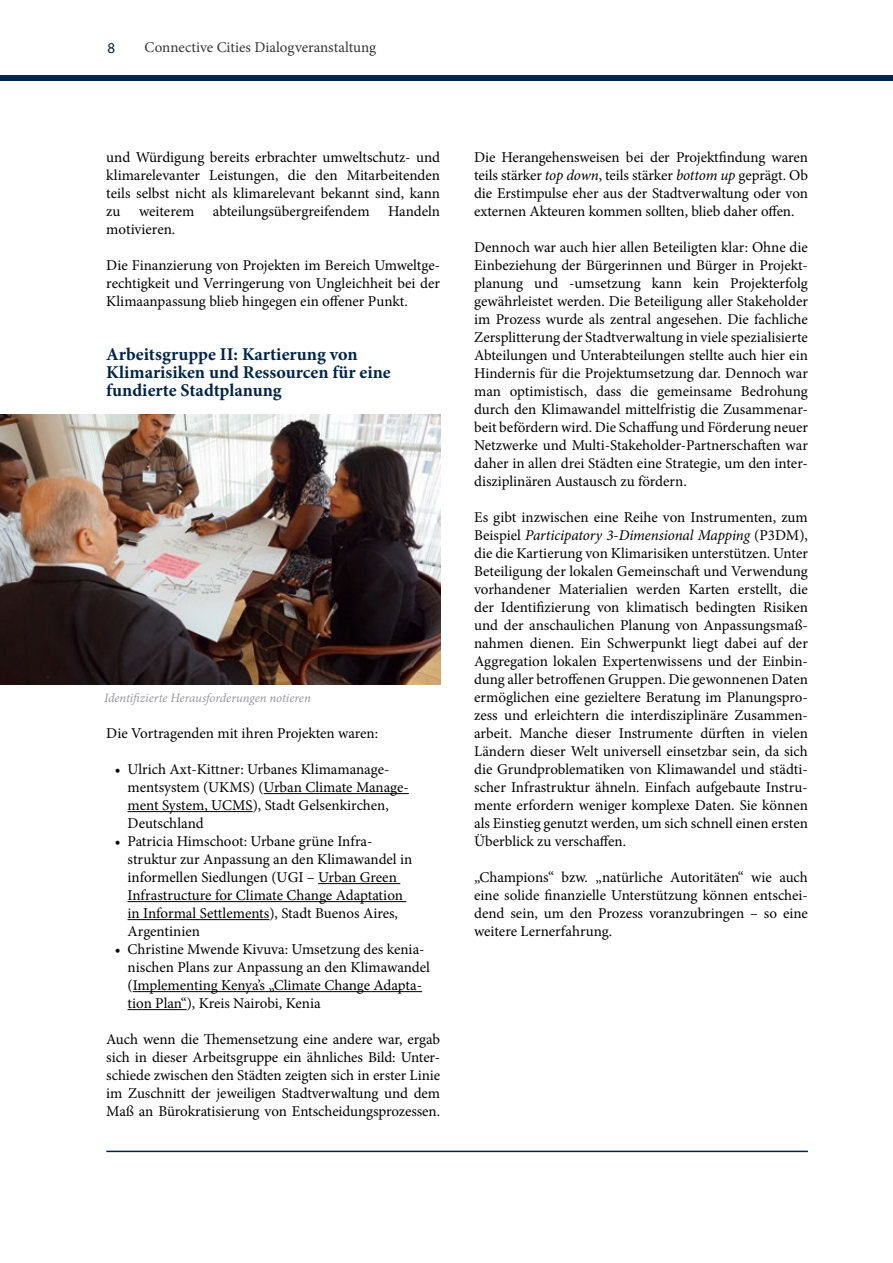
<style>
.page{position:relative;width:893px;height:1263px;background:#fff}
.page>*{position:absolute;margin:0;border:0;box-sizing:border-box;transform-origin:0 0}
.t1{font:700 18px/18px "Minion Pro";color:#00244b}
.Fließtext{font:15px/18px "Minion Pro";color:#000;text-align:justify}
.fließtext-margintop{font:15px/18px "Minion Pro";letter-spacing:-.005em;color:#000;text-align:justify}
.t2{font:15px "Minion Pro";color:#373437}
.t3{font:15px "Myriad Pro";color:#00244b}
.t4{font:italic 12.75px "Minion Pro";letter-spacing:-.005em;color:#98989c}
.s1{font-style:italic}
</style>
<div class="page">
<hr style="left:106px;top:1151px;width:702px;height:1px;background:#00244b">
<div style="left:0;top:75px;width:893px;height:6px;background:#00244b"></div>
<hr style="left:264px;top:793px;width:145px;height:1px;background:#000">
<hr style="left:128px;top:811px;width:125px;height:1px;background:#000">
<hr style="left:318px;top:883px;width:82px;height:1px;background:#000">
<hr style="left:128px;top:901px;width:278px;height:1px;background:#000">
<hr style="left:128px;top:919px;width:141px;height:1px;background:#000">
<hr style="left:133px;top:991px;width:289px;height:1px;background:#000">
<hr style="left:128px;top:1009px;width:59px;height:1px;background:#000">
<img style="left:0;top:414px;width:440px;height:270px">
<p class="t3" style="left:107px;top:38px;width:9px">8</p>
<p class="t2" style="left:145px;top:37px;width:233px">Connective Cities Dialogveranstaltung</p>
<p class="Fließtext" style="left:106px;top:148px;width:335px">und Würdigung bereits erbrachter umweltschutz- und klimarelevanter Leistungen, die den Mitarbeitenden teils selbst nicht als klimarelevant bekannt sind, kann zu weiterem abteilungsübergreifendem Handeln motivieren.</p>
<p class="Fließtext" style="left:106px;top:256px;width:335px">Die Finanzierung von Projekten im Bereich Umweltge&shy;rechtigkeit und Verringerung von Ungleichheit bei der Klimaanpassung blieb hingegen ein offener Punkt.</p>
<h2 class="t1" style="left:106px;top:345px;width:286px">Arbeitsgruppe II: Kartierung von<br>Klimarisiken und Ressourcen für eine fundierte Stadtplanung</h2>
<p class="t4" style="left:104px;top:689px;width:208px">Identifizierte Herausforderungen notieren</p>
<p class="Fließtext" style="left:106px;top:724px;width:273px">Die Vortragenden mit ihren Projekten waren:</p>
<p class="Fließtext" style="left:128px;top:760px;width:283px;text-align:left;text-indent:-13px">• Ulrich Axt-Kittner: Urbanes Klimamanage&shy;mentsystem (UKMS) (Urban Climate Manage&shy;ment System, UCMS), Stadt Gelsenkirchen, Deutschland</p>
<p class="Fließtext" style="left:128px;top:832px;width:286px;text-align:left;text-indent:-13px">• Patricia Himschoot: Urbane grüne Infra&shy;struktur zur Anpassung an den Klimawandel in informellen Siedlungen (UGI – Urban Green Infrastructure for Climate Change Adaptation in Informal Settlements), Stadt Buenos Aires, Argentinien</p>
<p class="Fließtext" style="left:128px;top:940px;width:304px;text-align:left;text-indent:-13px">• Christine Mwende Kivuva: Umsetzung des kenia&shy;nischen Plans zur Anpassung an den Klimawandel (Implementing Kenya’s „Climate Change Adapta&shy;tion Plan“), Kreis Nairobi, Kenia</p>
<p class="fließtext-margintop" style="left:106px;top:1030px;width:335px">Auch wenn die Themensetzung eine andere war, ergab sich in dieser Arbeitsgruppe ein ähnliches Bild: Unter&shy;schiede zwischen den Städten zeigten sich in erster Linie im Zuschnitt der jeweiligen Stadtverwaltung und dem Maß an Bürokratisierung von Entscheidungsprozessen.</p>
<p class="fließtext-margintop" style="left:474px;top:148px;width:335px">Die Herangehensweisen bei der Projektfindung waren teils stärker <span class="s1">top down</span>, teils stärker <span class="s1">bottom up</span> geprägt. Ob die Erstimpulse eher aus der Stadtverwaltung oder von externen Akteuren kommen sollten, blieb daher offen.</p>
<p class="Fließtext" style="left:474px;top:238px;width:335px">Dennoch war auch hier allen Beteiligten klar: Ohne die Einbeziehung der Bürgerinnen und Bürger in Projekt&shy;planung und -umsetzung kann kein Projekterfolg gewährleistet werden. Die Beteiligung aller Stakeholder im Prozess wurde als zentral angesehen. Die fachliche Zersplitterung der Stadtverwaltung in viele spezialisierte Abteilungen und Unterabteilungen stellte auch hier ein Hindernis für die Projektumsetzung dar. Dennoch war man optimistisch, dass die gemeinsame Bedrohung durch den Klimawandel mittelfristig die Zusammenar&shy;beit befördern wird. Die Schaffung und Förderung neuer Netzwerke und Multi-Stakeholder-Partnerschaften war daher in allen drei Städten eine Strategie, um den inter&shy;disziplinären Austausch zu fördern.</p>
<p class="Fließtext" style="left:474px;top:508px;width:335px">Es gibt inzwischen eine Reihe von Instrumenten, zum Beispiel <span class="s1">Participatory 3-Dimensional Mapping</span> (P3DM), die die Kartierung von Klimarisiken unterstützen. Unter Beteiligung der lokalen Gemeinschaft und Verwendung vorhandener Materialien werden Karten erstellt, die der Identifizierung von klimatisch bedingten Risiken und der anschaulichen Planung von Anpassungsmaß&shy;nahmen dienen. Ein Schwerpunkt liegt dabei auf der Aggregation lokalen Expertenwissens und der Einbin&shy;dung aller betroffenen Gruppen. Die gewonnenen Daten ermöglichen eine gezieltere Beratung im Planungspro&shy;zess und erleichtern die interdisziplinäre Zusammen&shy;arbeit. Manche dieser Instrumente dürften in vielen Ländern dieser Welt universell einsetzbar sein, da sich die Grundproblematiken von Klimawandel und städti&shy;scher Infrastruktur ähneln. Einfach aufgebaute Instru&shy;mente erfordern weniger komplexe Daten. Sie können als Einstieg genutzt werden, um sich schnell einen ersten Überblick zu verschaffen.</p>
<p class="Fließtext" style="left:474px;top:868px;width:335px">„Champions“ bzw. „natürliche Autoritäten“ wie auch eine solide finanzielle Unterstützung können entschei&shy;dend sein, um den Prozess voranzubringen – so eine weitere Lernerfahrung.</p>
</div>
